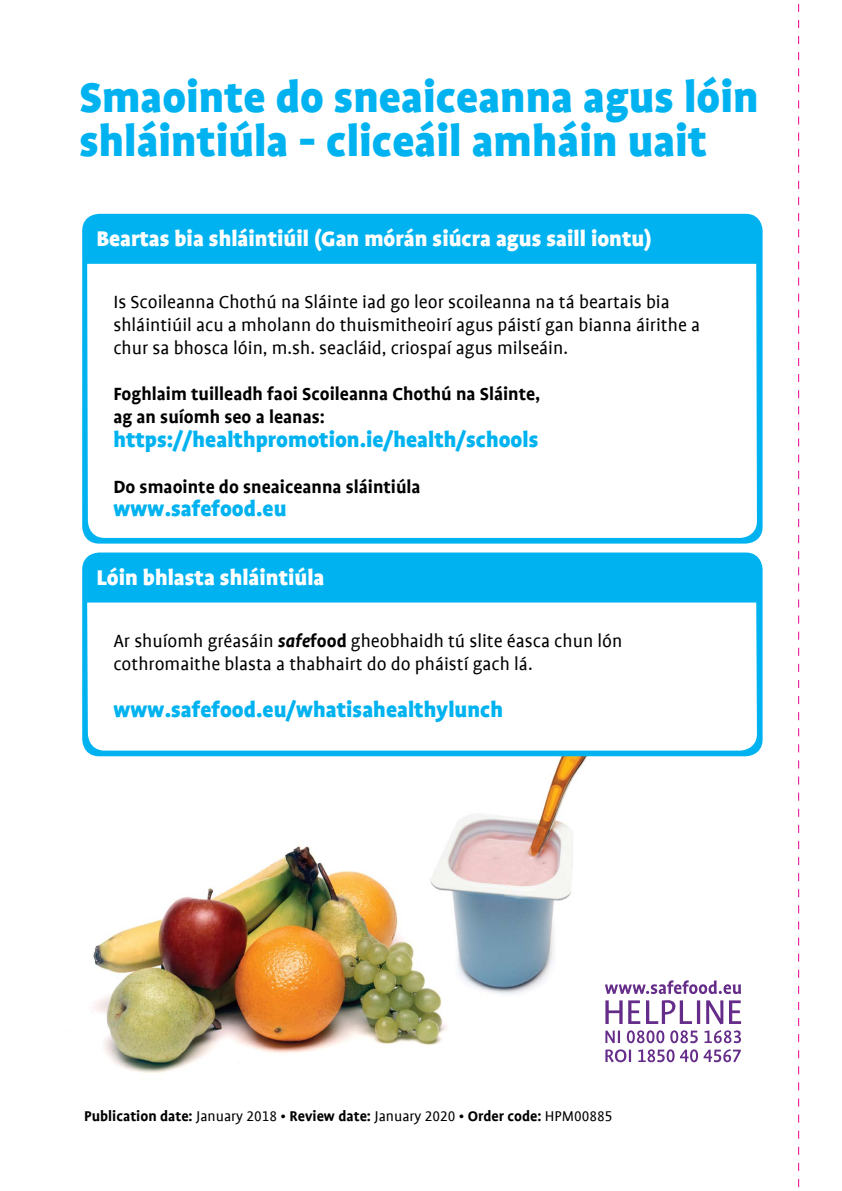
<style>
.page{position:relative;width:842px;height:1191px;background:#fff}
.page>*{position:absolute;margin:0;border:0;box-sizing:border-box;transform-origin:0 0}
.t1{font:900 48px/44px "Profile";color:#00b3f0}
.t2{font:900 24px "Profile";color:#00b3f0}
.t3{font:900 24px "Profile";color:#fff}
.t4{font:20px/23px "Profile";color:#000}
.t5{font:700 20px/23px "Profile";color:#000}
.t6{font:700 16px "Profile";color:#000}
.s1{font-weight:700;font-style:italic}
.s2{font-weight:700}
.s3{font-weight:400}
.s4{font-family:"Profile NO";font-weight:400}
</style>
<div class="page">
<img style="left:84px;top:748px;width:363px;height:325px">
<svg style="left:610px;top:980px;width:131px;height:14px"></svg>
<svg style="left:605px;top:1000px;width:136px;height:62px"></svg>
<svg style="left:798px;top:3px;width:1px;height:1184px"></svg>
<img style="left:425px;top:756px;width:185px;height:248px">
<div style="left:82px;top:214px;width:681px;height:329px;background:#00b3f0;border-radius:17px"></div>
<div style="left:87px;top:264px;width:670px;height:274px;background:#fff"></div>
<div style="left:82px;top:552px;width:681px;height:204px;background:#00b3f0;border-radius:17px"></div>
<div style="left:87px;top:602px;width:670px;height:148px;background:#fff"></div>
<h1 class="t1" style="left:79px;top:75px;width:681px">Smaointe do sneaiceanna agus lóin shláintiúla - cliceáil amháin uait</h1>
<p class="t3" style="left:96px;top:225px;width:557px">Beartas bia shláintiúil (Gan mórán siúcra agus saill iontu)</p>
<p class="t4" style="left:113px;top:291px;width:588px">Is Scoileanna Chothú na Sláinte iad go leor scoileanna na tá beartais bia shláintiúil acu a mholann do thuismitheoirí agus páistí gan bianna áirithe a chur sa bhosca lóin, m.sh. seacláid, criospaí agus milseáin.</p>
<p class="t5" style="left:113px;top:382px;width:428px">Foghlaim tuilleadh faoi Scoileanna Chothú na Sláinte, ag an suíomh seo a leanas:</p>
<p class="t2" style="left:113px;top:426px;width:427px">https://healthpromotion.ie/health/schools</p>
<p class="t5" style="left:113px;top:475px;width:309px">Do smaointe do sneaiceanna sláintiúla</p>
<p class="t2" style="left:113px;top:495px;width:175px">www.safefood.eu</p>
<p class="t3" style="left:96px;top:564px;width:230px">Lóin bhlasta shláintiúla</p>
<p class="t4" style="left:113px;top:629px;width:510px">Ar shuíomh gréasáin <span class="s1">safe</span><span class="s2">food</span> gheobhaidh tú slite éasca chun lón cothromaithe blasta a thabhairt do do pháistí gach lá.</p>
<p class="t2" style="left:113px;top:696px;width:391px">www.safefood.eu/whatisahealthylunch</p>
<p class="t6" style="left:84px;top:1107px;width:530px">Publication date: <span class="s3">January</span> <span class="s4">2018</span> <span class="s3">•</span> Review date: <span class="s3">January</span> <span class="s4">2020 •</span> Order code: <span class="s3">HPM</span><span class="s4">00885</span></p>
</div>
